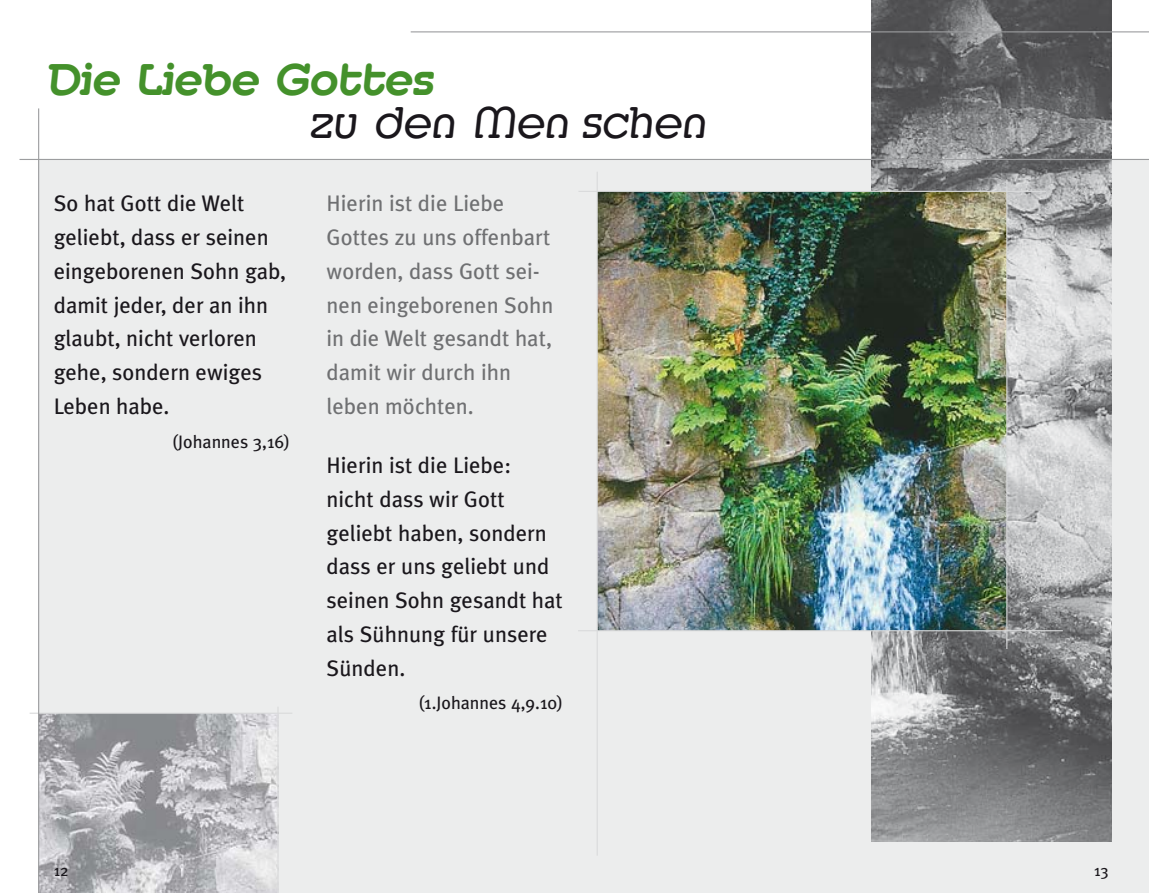
<style>
.page{position:relative;width:1149px;height:893px;background:#fff}
.page>*{position:absolute;margin:0;border:0;box-sizing:border-box;transform-origin:0 0}
.t1{font:800 45px "Medfly";color:#44912b}
.t2{font:45px "Medfly";color:#1a171c}
.t3{font:22.5px/33.8px "Meta Plus";color:#1a171c}
.t4{font:22.5px/33.8px "Meta Plus";color:#6f7072}
.t5{font:18px "Meta Plus";color:#1a171c}
.t6{font:15.75px "Meta Plus";color:#1a171c}
</style>
<div class="page">
<div style="left:39px;top:159px;width:1109px;height:734px;background:#eceded"></div>
<img style="left:39px;top:714px;width:238px;height:179px">
<img style="left:871px;top:0;width:239px;height:842px">
<img style="left:597px;top:192px;width:408px;height:438px">
<hr style="left:19px;top:159px;width:1129px;height:1px;background:#9c9d9f">
<hr style="left:578px;top:630px;width:484px;height:1px;background:#d9dadb">
<hr style="left:1005px;top:180px;width:2px;height:469px;background:#d9dadb">
<hr style="left:578px;top:191px;width:467px;height:1px;background:#d9dadb">
<hr style="left:596px;top:172px;width:1px;height:684px;background:#d9dadb">
<hr style="left:410px;top:31px;width:738px;height:1px;background:#9c9d9f">
<hr style="left:30px;top:713px;width:262px;height:1px;background:#d9dadb">
<hr style="left:277px;top:707px;width:1px;height:186px;background:#d9dadb">
<hr style="left:38px;top:108px;width:1px;height:785px;background:#9c9d9f">
<h1 class="t1" style="left:47px;top:54px;width:388px">Die Liebe Gottes</h1>
<h1 class="t2" style="left:309px;top:97px;width:398px">zu den Men schen</h1>
<p class="t3" style="left:54px;top:188px;width:234px">So hat Gott die Welt geliebt, dass er seinen eingeborenen Sohn gab, damit jeder, der an ihn glaubt, nicht verloren gehe, sondern ewiges<br>Leben habe.</p>
<p class="t5" style="left:172px;top:433px;width:119px">(Johannes 3,16)</p>
<p class="t4" style="left:326px;top:188px;width:228px">Hierin ist die Liebe<br>Gottes zu uns offenbart worden, dass Gott sei&shy;nen eingeborenen Sohn in die Welt gesandt hat, damit wir durch ihn leben möchten.</p>
<p class="t3" style="left:326px;top:449px;width:238px">Hierin ist die Liebe: nicht dass wir Gott geliebt haben, sondern dass er uns geliebt und seinen Sohn gesandt hat als Sühnung für unsere<br>Sünden.</p>
<p class="t5" style="left:418px;top:694px;width:146px">(1.Johannes 4,9.10)</p>
<p class="t6" style="left:54px;top:863px;width:16px">12</p>
<p class="t6" style="left:1093px;top:863px;width:16px">13</p>
</div>
